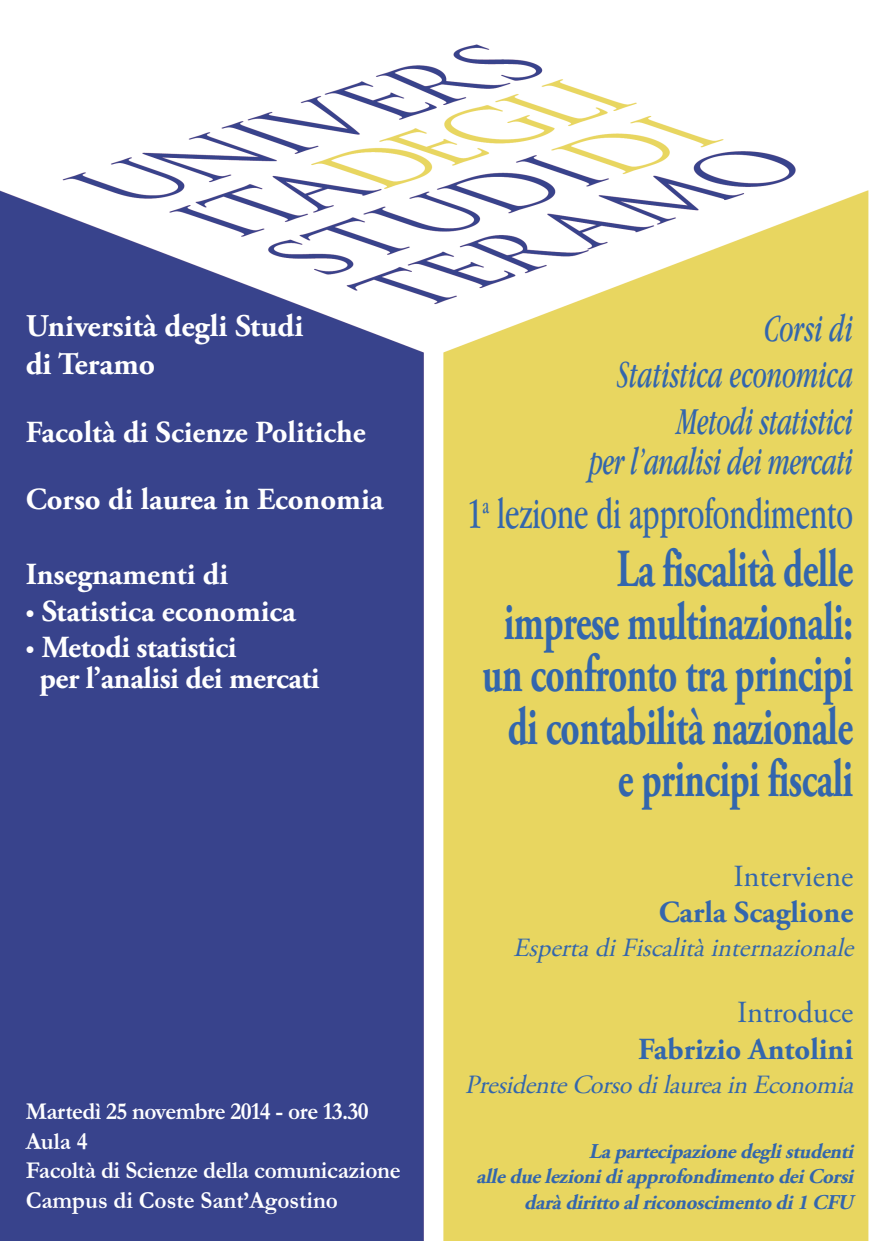
<style>
.page{position:relative;width:869px;height:1241px;background:#fff}
.page>*{position:absolute;margin:0;border:0;box-sizing:border-box;transform-origin:0 0}
.t1{font:700 53.38px/52.5px "Adobe Garamond Pro";letter-spacing:-.015em;color:#3366ad;text-align:right;scale:.7 1}
.t2{font:44.62px "Apple Garamond";color:#3366ad;scale:.8 1}
.t3{font:italic 39.38px/46.4px "Apple Garamond";letter-spacing:-.015em;color:#3366ad;text-align:right;scale:.8 1}
.t4{font:700 31.5px/37.8px "Adobe Garamond Pro";color:#fff}
.t5{font:700 30.62px/67.2px "Adobe Garamond Pro";color:#fff}
.t6{font:700 30.62px "Adobe Garamond Pro";color:#3366ad}
.t7{font:30.62px "Adobe Garamond Pro";color:#3366ad}
.t8{font:italic 26.25px "Adobe Garamond Pro";color:#3366ad}
.t9{font:700 24.5px/29.4px "Garamond";letter-spacing:-.015em;color:#fff;scale:.95 1}
.t10{font:italic 700 21px/25.4px "Adobe Garamond Pro";letter-spacing:-.015em;color:#3366ad;text-align:right}
.s1{font-size:21.88px}
</style>
<div class="page">
<img style="left:0;top:44px;width:868px;height:1196px">
<p class="t4" style="left:26px;top:310px;width:279px">Università degli Studi di Teramo</p>
<p class="t5" style="left:26px;top:401px;width:359px">Facoltà di Scienze Politiche<br>Corso di laurea in Economia</p>
<p class="t5" style="left:26px;top:543px;width:204px">Insegnamenti di</p>
<p class="t5" style="left:26px;top:579px;width:271px"><span class="s1">•</span> Statistica economica</p>
<p class="t5" style="left:39px;top:635px;width:281px;line-height:30.6px;text-indent:-14px"><span class="s1">•</span> Metodi statistici<br>per l’analisi dei mercati</p>
<p class="t9" style="left:26px;top:1095px;width:396px">Martedì 25 novembre 2014 - ore 13.30<br>Aula 4<br>Facoltà di Scienze della comunicazione<br>Campus di Coste Sant’Agostino</p>
<p class="t3" style="left:617px;top:304px;width:296px">Corsi di<br>Statistica economica<br>Metodi statistici</p>
<p class="t3" style="left:589px;top:437px;width:331px">per l’analisi dei mercati</p>
<h2 class="t2" style="left:466px;top:487px;width:484px">1<sup>a</sup> lezione di approfondimento</h2>
<h1 class="t1" style="left:482px;top:547px;width:531px">La fiscalità delle<br>imprese multinazionali: un confronto tra principi di contabilità nazionale e principi fiscali</h1>
<p class="t7" style="left:733px;top:863px;width:121px">Interviene</p>
<p class="t6" style="left:658px;top:900px;width:196px">Carla Scaglione</p>
<p class="t8" style="left:513px;top:937px;width:347px">Esperta di Fiscalità internazionale</p>
<p class="t7" style="left:736px;top:1000px;width:117px">Introduce</p>
<p class="t6" style="left:637px;top:1036px;width:216px">Fabrizio Antolini</p>
<p class="t8" style="left:464px;top:1073px;width:395px">Presidente Corso di laurea in Economia</p>
<p class="t10" style="left:476px;top:1140px;width:383px">La partecipazione degli studenti<br>alle due lezioni di approfondimento dei Corsi darà diritto al riconoscimento di 1 CFU</p>
</div>
